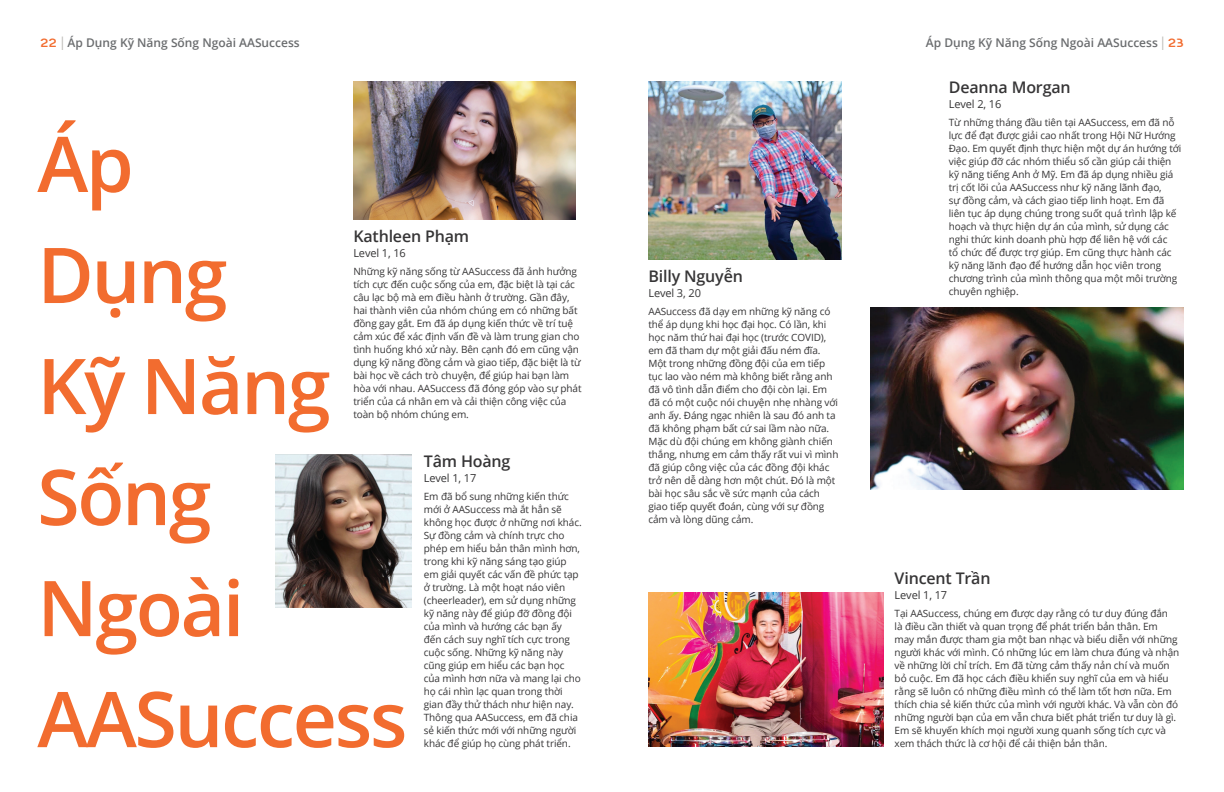
<style>
.page{position:relative;width:1224px;height:792px;background:#fff}
.page>*{position:absolute;margin:0;border:0;box-sizing:border-box;transform-origin:0 0}
.t1{font:600 77px/111px "Open Sans";letter-spacing:-.03em;color:#f26c2f}
.t2{font:600 16px "Open Sans";letter-spacing:-.01em;color:#363536}
.t3{font:600 12px "Open Sans";color:#6b6d6f}
.t4{font:11px "Open Sans";letter-spacing:-.01em;color:#363536}
.t5{font:10px/13px "Open Sans";letter-spacing:-.01em;color:#363536}
.s1{font-family:"GRATYSANS Regular";font-weight:400;color:#f26c2f}
.s2{font-family:"GRATYSANS Regular";font-weight:400;font-size:19.2px;color:#bab8b3}
</style>
<div class="page">
<img style="left:871px;top:307px;width:312px;height:183px">
<img style="left:353px;top:81px;width:223px;height:139px">
<img style="left:275px;top:455px;width:137px;height:153px">
<img style="left:648px;top:81px;width:193px;height:178px">
<img style="left:649px;top:593px;width:234px;height:154px">
<p class="t3" style="left:40px;top:34px;width:261px"><span class="s1">22</span> <span class="s2">|</span> Áp Dụng Kỹ Năng Sống Ngoài AASuccess</p>
<h1 class="t1" style="left:37px;top:107px;width:372px">Áp<br>Dụng<br>Kỹ Năng<br>Sống<br>Ngoài<br>AASuccess</h1>
<h2 class="t2" style="left:353px;top:225px;width:117px">Kathleen Phạm</h2>
<p class="t4" style="left:353px;top:245px;width:54px">Level 1, 16</p>
<p class="t5" style="left:353px;top:265px;width:230px">Những kỹ năng sống từ AASuccess đã ảnh hưởng tích cực đến cuộc sống của em, đặc biệt là tại các câu lạc bộ mà em điều hành ở trường. Gần đây, hai thành viên của nhóm chúng em có những bất đồng gay gắt. Em đã áp dụng kiến thức về trí tuệ cảm xúc để xác định vấn đề và làm trung gian cho tình huống khó xử này. Bên cạnh đó em cũng vận dụng kỹ năng đồng cảm và giao tiếp, đặc biệt là từ bài học về cách trò chuyện, để giúp hai bạn làm hòa với nhau. AASuccess đã đóng góp vào sự phát triển của cá nhân em và cải thiện công việc của toàn bộ nhóm chúng em.</p>
<h2 class="t2" style="left:424px;top:450px;width:88px">Tâm Hoàng</h2>
<p class="t4" style="left:424px;top:470px;width:54px">Level 1, 17</p>
<p class="t5" style="left:424px;top:490px;width:159px">Em đã bổ sung những kiến thức mới ở AASuccess mà ắt hẳn sẽ không học được ở những nơi khác.<br>Sự đồng cảm và chính trực cho phép em hiểu bản thân mình hơn, trong khi kỹ năng sáng tạo giúp em giải quyết các vấn đề phức tạp ở trường. Là một hoạt náo viên (cheerleader), em sử dụng những kỹ năng này để giúp đỡ đồng đội của mình và hướng các bạn ấy đến cách suy nghĩ tích cực trong cuộc sống. Những kỹ năng này cũng giúp em hiểu các bạn học của mình hơn nữa và mang lại cho họ cái nhìn lạc quan trong thời gian đầy thử thách như hiện nay.<br>Thông qua AASuccess, em đã chia sẻ kiến thức mới với những người khác để giúp họ cùng phát triển.</p>
<h2 class="t2" style="left:648px;top:266px;width:96px">Billy Nguyễn</h2>
<p class="t4" style="left:648px;top:286px;width:54px">Level 3, 20</p>
<p class="t5" style="left:648px;top:305px;width:192px">AASuccess đã dạy em những kỹ năng có thể áp dụng khi học đại học. Có lần, khi học năm thứ hai đại học (trước COVID), em đã tham dự một giải đấu ném đĩa.<br>Một trong những đồng đội của em tiếp tục lao vào ném mà không biết rằng anh đã vô tình dẫn điểm cho đội còn lại. Em đã có một cuộc nói chuyện nhẹ nhàng với anh ấy. Đáng ngạc nhiên là sau đó anh ta đã không phạm bất cứ sai lầm nào nữa.<br>Mặc dù đội chúng em không giành chiến thắng, nhưng em cảm thấy rất vui vì mình đã giúp công việc của các đồng đội khác trở nên dễ dàng hơn một chút. Đó là một bài học sâu sắc về sức mạnh của cách giao tiếp quyết đoán, cùng với sự đồng cảm và lòng dũng cảm.</p>
<p class="t3" style="left:926px;top:34px;width:259px">Áp Dụng Kỹ Năng Sống Ngoài AASuccess <span class="s2">|</span> <span class="s1">23</span></p>
<h2 class="t2" style="left:949px;top:76px;width:123px">Deanna Morgan</h2>
<p class="t4" style="left:949px;top:97px;width:54px">Level 2, 16</p>
<p class="t5" style="left:949px;top:115px;width:234px">Từ những tháng đầu tiên tại AASuccess, em đã nỗ lực để đạt được giải cao nhất trong Hội Nữ Hướng Đạo. Em quyết định thực hiện một dự án hướng tới việc giúp đỡ các nhóm thiểu số cần giúp cải thiện kỹ năng tiếng Anh ở Mỹ. Em đã áp dụng nhiều giá trị cốt lõi của AASuccess như kỹ năng lãnh đạo,<br>sự đồng cảm, và cách giao tiếp linh hoạt. Em đã liên tục áp dụng chúng trong suốt quá trình lập kế hoạch và thực hiện dự án của mình, sử dụng các nghi thức kinh doanh phù hợp để liên hệ với các<br>tổ chức để được trợ giúp. Em cũng thực hành các kỹ năng lãnh đạo để hướng dẫn học viên trong chương trình của mình thông qua một môi trường chuyên nghiệp.</p>
<h2 class="t2" style="left:895px;top:568px;width:97px">Vincent Trần</h2>
<p class="t4" style="left:895px;top:588px;width:54px">Level 1, 17</p>
<p class="t5" style="left:895px;top:607px;width:286px">Tại AASuccess, chúng em được dạy rằng có tư duy đúng đắn<br>là điều cần thiết và quan trọng để phát triển bản thân. Em may mắn được tham gia một ban nhạc và biểu diễn với những người khác với mình. Có những lúc em làm chưa đúng và nhận về những lời chỉ trích. Em đã từng cảm thấy nản chí và muốn bỏ cuộc. Em đã học cách điều khiển suy nghĩ của em và hiểu rằng sẽ luôn có những điều mình có thể làm tốt hơn nữa. Em thích chia sẻ kiến thức của mình với người khác. Và vẫn còn đó những người bạn của em vẫn chưa biết phát triển tư duy là gì.<br>Em sẽ khuyến khích mọi người xung quanh sống tích cực và xem thách thức là cơ hội để cải thiện bản thân.</p>
</div>
